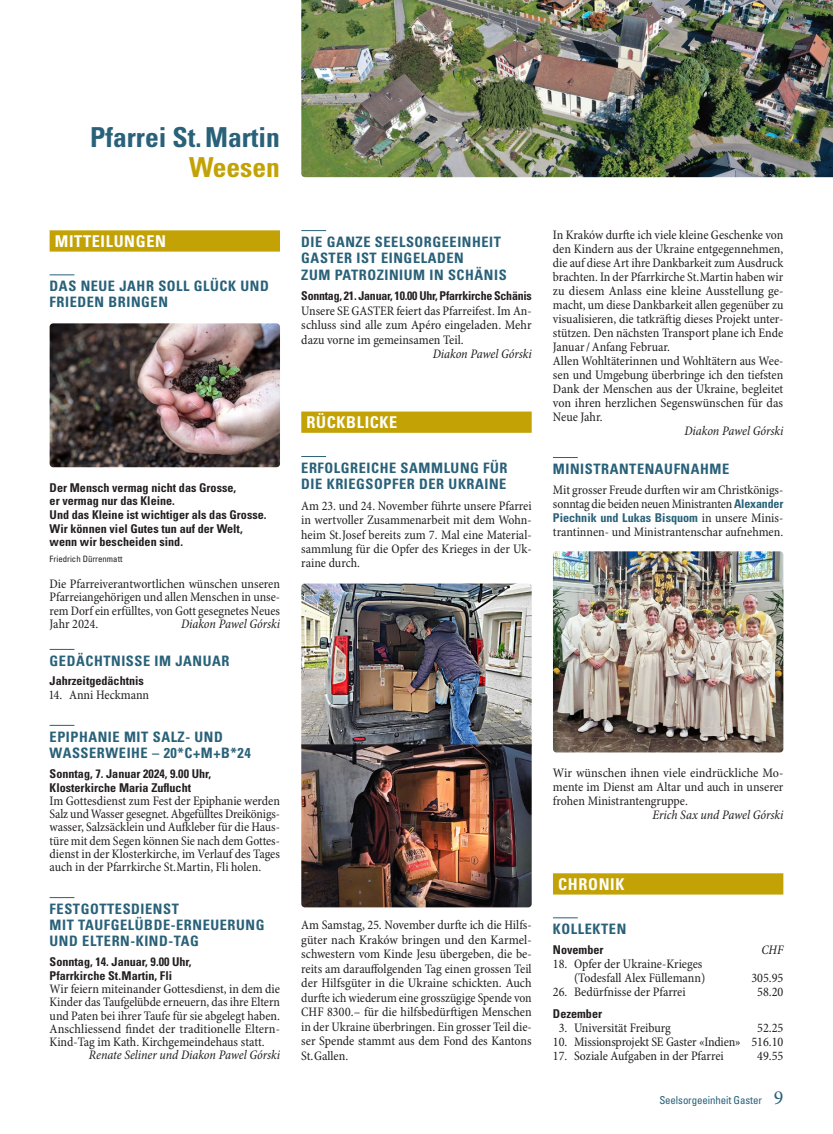
<style>
.page{position:relative;width:833px;height:1134px;background:#fff}
.page>*{position:absolute;margin:0;border:0;box-sizing:border-box;transform-origin:0 0}
.t1{font:700 condensed 27.5px "Univers LT Std";color:#296179}
.t2{font:700 condensed 27.5px "Univers LT Std";color:#c2a205}
.t3{font:700 condensed 16.25px "Univers LT Std";letter-spacing:.04em;color:#fff}
.t4{font:700 condensed 14.38px/16px "Univers LT Std";letter-spacing:.04em;color:#296179}
.t5{font:condensed 13.12px/14px "Minion Pro";color:#231f20;text-align:justify}
.t6{font:italic condensed 13.12px "Minion Pro";letter-spacing:-.01em;color:#231f20}
.t7{font:700 condensed 12.12px/13.6px "Univers LT Std";color:#231f20}
.t8{font:700 condensed 12.12px "Univers LT Std";letter-spacing:-.02em;color:#231f20}
.t9{font:700 condensed 12.12px "Univers LT Std";color:#296179}
.t10{font:condensed 10.88px "Univers LT Std";letter-spacing:-.01em;color:#296179}
.t11{font:condensed 8.75px "Univers LT Std";color:#231f20}
.s1{font-family:"Univers LT Std";font-weight:700;font-size:12.12px;color:#296179}
.s2{font-family:"Minion Pro";font-weight:400;font-size:13.12px;color:#231f20}
.s3{font-family:"Minion Pro";font-stretch:normal;font-size:20px}
</style>
<div class="page">
<img style="left:301px;top:0;width:532px;height:177px">
<div style="left:50px;top:230px;width:230px;height:22px;background:#c2a205"></div>
<svg style="left:50px;top:275px;width:24px;height:1px"></svg>
<svg style="left:50px;top:649px;width:24px;height:1px"></svg>
<svg style="left:50px;top:725px;width:24px;height:1px"></svg>
<svg style="left:50px;top:897px;width:24px;height:1px"></svg>
<img style="left:50px;top:323px;width:230px;height:144px">
<svg style="left:301px;top:230px;width:25px;height:1px"></svg>
<div style="left:301px;top:412px;width:230px;height:21px;background:#c2a205"></div>
<svg style="left:301px;top:456px;width:25px;height:1px"></svg>
<img style="left:301px;top:583px;width:230px;height:161px">
<img style="left:301px;top:744px;width:230px;height:163px">
<svg style="left:553px;top:457px;width:25px;height:1px"></svg>
<img style="left:553px;top:551px;width:230px;height:201px">
<div style="left:553px;top:873px;width:230px;height:21px;background:#c2a205"></div>
<svg style="left:553px;top:917px;width:25px;height:1px"></svg>
<h1 class="t1" style="left:90px;top:121px;width:191px">Pfarrei St.Martin</h1>
<h1 class="t2" style="left:189px;top:151px;width:92px">Weesen</h1>
<p class="t3" style="left:55px;top:231px;width:112px">MITTEILUNGEN</p>
<p class="t4" style="left:50px;top:278px;width:221px">DAS NEUE JAHR SOLL GLÜCK UND<br>FRIEDEN BRINGEN</p>
<p class="t7" style="left:50px;top:480px;width:218px">Der Mensch vermag nicht das Grosse,<br>er vermag nur das Kleine.<br>Und das Kleine ist wichtiger als das Grosse.<br>Wir können viel Gutes tun auf der Welt, wenn wir bescheiden sind.</p>
<p class="t11" style="left:50px;top:554px;width:74px">Friedrich Dürrenmatt</p>
<p class="t5" style="left:50px;top:578px;width:232px;line-height:13.2px">Die Pfarreiverantwortlichen wünschen unseren Pfarreiangehörigen und allen Menschen in unse&shy;rem Dorf ein erfülltes, von Gott gesegnetes Neues Jahr 2024.</p>
<p class="t6" style="left:181px;top:616px;width:100px">Diakon Pawel Górski</p>
<p class="t4" style="left:50px;top:652px;width:181px">GEDÄCHTNISSE IM JANUAR</p>
<p class="t7" style="left:50px;top:674px;width:96px">Jahrzeitgedächtnis</p>
<p class="t5" style="left:50px;top:688px;width:101px">14. Anni Heckmann</p>
<p class="t4" style="left:50px;top:728px;width:203px">EPIPHANIE MIT SALZ- UND<br>WASSERWEIHE – 20*C+M+B*24</p>
<p class="t7" style="left:50px;top:766px;width:163px;line-height:14px">Sonntag, 7. Januar 2024, 9.00 Uhr,<br>Klosterkirche Maria Zuflucht</p>
<p class="t5" style="left:50px;top:794px;width:232px;line-height:13.2px">Im Gottesdienst zum Fest der Epiphanie werden Salz und Wasser gesegnet. Abgefülltes Dreikönigs&shy;wasser, Salzsäcklein und Aufkleber für die Haus&shy;türe mit dem Segen können Sie nach dem Gottes&shy;dienst in der Klosterkirche, im Verlauf des Tages auch in der Pfarrkirche St.Martin, Fli holen.</p>
<p class="t4" style="left:50px;top:901px;width:216px">FESTGOTTESDIENST<br>MIT TAUFGELÜBDE-ERNEUERUNG<br>UND ELTERN-KIND-TAG</p>
<p class="t7" style="left:50px;top:954px;width:143px;line-height:14px">Sonntag, 14. Januar, 9.00 Uhr,<br>Pfarrkirche St.Martin, Fli</p>
<p class="t5" style="left:50px;top:983px;width:232px;line-height:13.2px">Wir feiern miteinander Gottesdienst, in dem die Kinder das Taufgelübde erneuern, das ihre Eltern und Paten bei ihrer Taufe für sie abgelegt haben.<br>Anschliessend findet der traditionelle Eltern-Kind-Tag im Kath. Kirchgemeindehaus statt.</p>
<p class="t6" style="left:89px;top:1047px;width:193px">Renate Seliner und Diakon Pawel Górski</p>
<p class="t4" style="left:301px;top:233px;width:207px;line-height:16.5px">DIE GANZE SEELSORGEEINHEIT<br>GASTER IST EINGELADEN<br>ZUM PATROZINIUM IN SCHÄNIS</p>
<p class="t8" style="left:301px;top:288px;width:232px">Sonntag, 21. Januar, 10.00 Uhr, Pfarrkirche Schänis</p>
<p class="t5" style="left:301px;top:304px;width:232px;line-height:14.5px">Unsere SE GASTER feiert das Pfarreifest. Im An&shy;schluss sind alle zum Apéro eingeladen. Mehr dazu vorne im gemeinsamen Teil.</p>
<p class="t6" style="left:433px;top:346px;width:100px">Diakon Pawel Górski</p>
<p class="t3" style="left:306px;top:412px;width:92px">RÜCKBLICKE</p>
<p class="t4" style="left:301px;top:459px;width:208px;line-height:16.5px">ERFOLGREICHE SAMMLUNG FÜR<br>DIE KRIEGSOPFER DER UKRAINE</p>
<p class="t5" style="left:301px;top:499px;width:232px;line-height:14.5px">Am 23. und 24. November führte unsere Pfarrei in wertvoller Zusammenarbeit mit dem Wohn&shy;heim St.Josef bereits zum 7. Mal eine Material&shy;sammlung für die Opfer des Krieges in der Uk&shy;raine durch.</p>
<p class="t5" style="left:553px;top:228px;width:232px;text-align:left">In Kraków durfte ich viele kleine Geschenke von den Kindern aus der Ukraine entgegennehmen, die auf diese Art ihre Dankbarkeit zum Ausdruck brachten. In der Pfarrkirche St.Martin haben wir zu diesem Anlass eine kleine Ausstellung ge&shy;macht, um diese Dankbarkeit allen gegenüber zu visualisieren, die tatkräftig dieses Projekt unter&shy;stützen. Den nächsten Transport plane ich Ende Januar/Anfang Februar.<br>Allen Wohltäterinnen und Wohltätern aus Wee&shy;sen und Umgebung überbringe ich den tiefsten Dank der Menschen aus der Ukraine, begleitet von ihren herzlichen Segenswünschen für das Neue Jahr.</p>
<p class="t6" style="left:684px;top:423px;width:100px">Diakon Pawel Górski</p>
<p class="t4" style="left:553px;top:460px;width:178px">MINISTRANTENAUFNAHME</p>
<p class="t5" style="left:553px;top:483px;width:232px">Mit grosser Freude durften wir am Christkönigs&shy;sonntag die beiden neuen Ministranten <span class="s1">Alexander</span></p>
<p class="t9" style="left:553px;top:510px;width:230px">Piechnik und Lukas Bisquom <span class="s2">in unsere Minis-</span></p>
<p class="t5" style="left:553px;top:525px;width:232px">trantinnen- und Ministrantenschar aufnehmen.</p>
<p class="t5" style="left:553px;top:767px;width:232px">Wir wünschen ihnen viele eindrückliche Mo&shy;mente im Dienst am Altar und auch in unserer frohen Ministrantengruppe.</p>
<p class="t6" style="left:652px;top:807px;width:132px">Erich Sax und Pawel Górski</p>
<p class="t5" style="left:301px;top:918px;width:232px;line-height:14.5px">Am Samstag, 25. November durfte ich die Hilfs&shy;güter nach Kraków bringen und den Karmel&shy;schwestern vom Kinde Jesu übergeben, die be&shy;reits am darauffolgenden Tag einen grossen Teil der Hilfsgüter in die Ukraine schickten. Auch durfte ich wiederum eine grosszügige Spende von CHF 8300.– für die hilfsbedürftigen Menschen in der Ukraine überbringen. Ein grosser Teil die&shy;ser Spende stammt aus dem Fond des Kantons St.Gallen.</p>
<p class="t3" style="left:558px;top:874px;width:68px">CHRONIK</p>
<p class="t4" style="left:553px;top:921px;width:75px">KOLLEKTEN</p>
<p class="t7" style="left:553px;top:943px;width:52px">November</p>
<p class="t6" style="left:761px;top:942px;width:23px">CHF</p>
<p class="t5" style="left:553px;top:957px;width:154px;text-align:right">18. Opfer der Ukraine-Krieges (Todesfall Alex Füllemann)</p>
<p class="t5" style="left:751px;top:971px;width:33px">305.95</p>
<p class="t5" style="left:553px;top:985px;width:134px">26. Bedürfnisse der Pfarrei</p>
<p class="t5" style="left:757px;top:985px;width:28px">58.20</p>
<p class="t7" style="left:553px;top:1006px;width:51px">Dezember</p>
<p class="t5" style="left:559px;top:1021px;width:114px">3. Universität Freiburg</p>
<p class="t5" style="left:757px;top:1021px;width:28px">52.25</p>
<p class="t5" style="left:553px;top:1035px;width:232px">10. Missionsprojekt SE Gaster «Indien» 516.10</p>
<p class="t5" style="left:553px;top:1049px;width:172px">17. Soziale Aufgaben in der Pfarrei</p>
<p class="t5" style="left:757px;top:1049px;width:28px">49.55</p>
<p class="t10" style="left:659px;top:1094px;width:125px">Seelsorgeeinheit Gaster <span class="s3">9</span></p>
</div>
